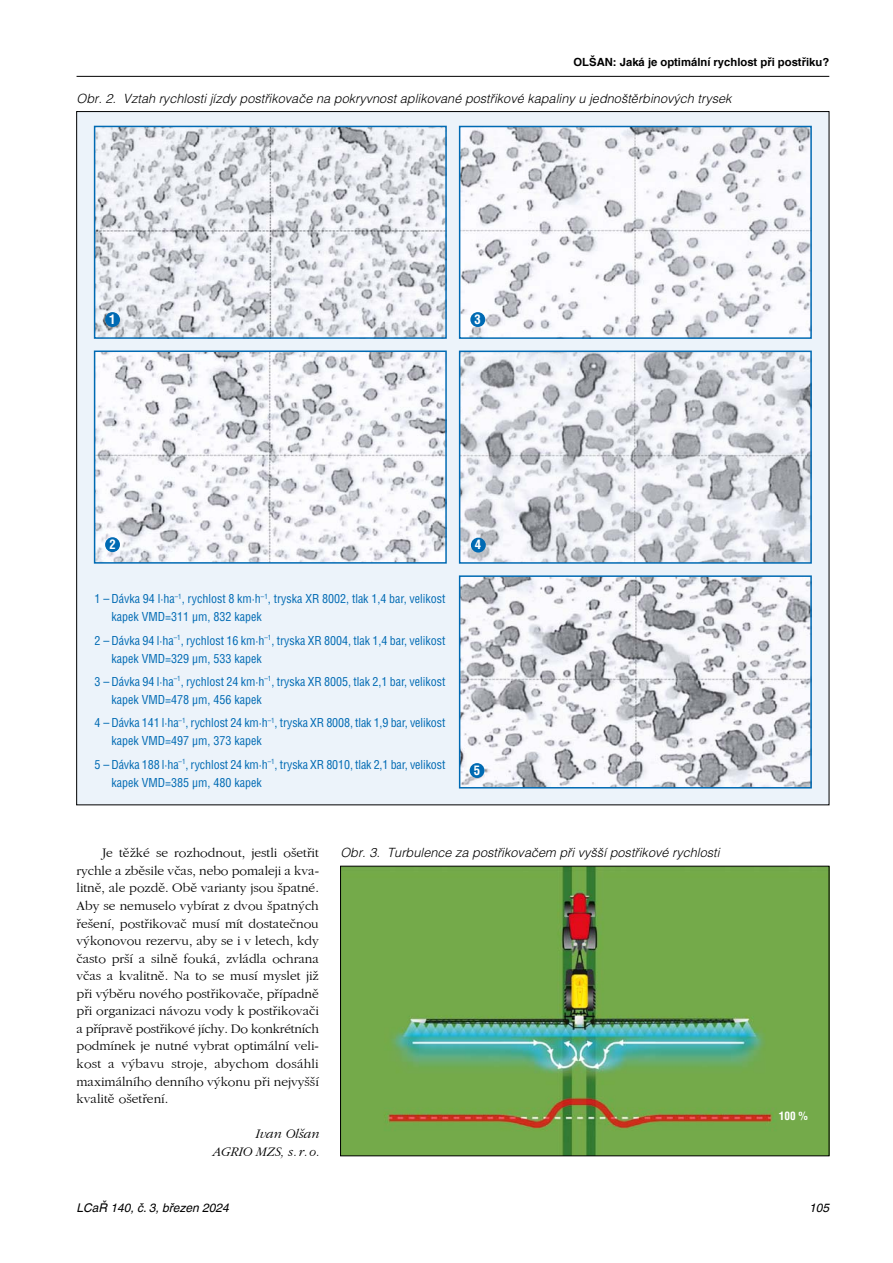
<style>
.page{position:relative;width:893px;height:1263px;background:#fff}
.page>*{position:absolute;margin:0;border:0;box-sizing:border-box;transform-origin:0 0}
.t1{font:13.5px/17.5px "Gatineau Plain";color:#000;text-align:justify}
.t2{font:italic 13.5px/17.5px "Gatineau";color:#000;text-align:right}
.t3{font:italic 300 12.75px "Svitzerland";color:#000}
.t4{font:700 condensed 12.75px "Svitzerland";color:#fff}
.t5{font:12px/18px "Svitzerland Condensed";color:#006ab3}
.t6{font:italic 12px "Switzerland";color:#000}
.t7{font:700 11.25px "Switzerland";color:#000}
.t8{font:700 condensed 11.25px "Svitzerland";color:#fff}
</style>
<div class="page">
<hr style="left:77px;top:76px;width:752px;height:1px;background:#000">
<img style="left:342px;top:868px;width:485px;height:286px">
<div style="left:340px;top:866px;width:489px;height:290px;border:1px solid #000"></div>
<div style="left:77px;top:112px;width:752px;height:693px;background:#ecf3fa"></div>
<img style="left:462px;top:129px;width:347px;height:207px">
<div style="left:459px;top:126px;width:353px;height:213px;border:2px solid #006ab3"></div>
<img style="left:462px;top:354px;width:347px;height:207px">
<div style="left:459px;top:351px;width:353px;height:213px;border:2px solid #006ab3"></div>
<img style="left:462px;top:578px;width:347px;height:207px">
<div style="left:459px;top:575px;width:353px;height:213px;border:2px solid #006ab3"></div>
<img style="left:97px;top:129px;width:347px;height:207px">
<div style="left:94px;top:126px;width:353px;height:213px;border:2px solid #006ab3"></div>
<img style="left:97px;top:353px;width:347px;height:208px">
<div style="left:94px;top:350px;width:353px;height:214px;border:2px solid #006ab3"></div>
<div style="left:471px;top:538px;width:15px;height:14px;background:#006ab3;border-radius:50%"></div>
<div style="left:105px;top:312px;width:15px;height:15px;background:#006ab3;border-radius:50%"></div>
<div style="left:105px;top:537px;width:15px;height:15px;background:#006ab3;border-radius:50%"></div>
<div style="left:470px;top:312px;width:15px;height:15px;background:#006ab3;border-radius:50%"></div>
<div style="left:470px;top:763px;width:14px;height:15px;background:#006ab3;border-radius:50%"></div>
<p class="t7" style="left:574px;top:55px;width:257px">Olšan: Jaká je optimální rychlost při postřiku?</p>
<p class="t3" style="left:77px;top:91px;width:657px">Obr. 2. Vztah rychlosti jízdy postřikovače na pokryvnost aplikované postřikové kapaliny u jednoštěrbinových trysek</p>
<p class="t4" style="left:109px;top:312px;width:8px">1</p>
<p class="t4" style="left:475px;top:312px;width:8px">3</p>
<p class="t4" style="left:109px;top:537px;width:8px">2</p>
<p class="t5" style="left:111px;top:590px;width:335px;text-indent:-17px">1 – Dávka 94 l•ha<sup>–1</sup>, rychlost 8 km•h<sup>–1</sup>, tryska XR 8002, tlak 1,4 bar, velikost kapek VMD=311 µm, 832 kapek</p>
<p class="t5" style="left:111px;top:631px;width:335px;text-indent:-17px">2 – Dávka 94 l•ha<sup>–1</sup>, rychlost 16 km•h<sup>–1</sup>, tryska XR 8004, tlak 1,4 bar, velikost kapek VMD=329 µm, 533 kapek</p>
<p class="t5" style="left:111px;top:672px;width:335px;text-indent:-17px">3 – Dávka 94 l•ha<sup>–1</sup>, rychlost 24 km•h<sup>–1</sup>, tryska XR 8005, tlak 2,1 bar, velikost kapek VMD=478 µm, 456 kapek</p>
<p class="t5" style="left:111px;top:714px;width:335px;text-indent:-17px">4 – Dávka 141 l•ha<sup>–1</sup>, rychlost 24 km•h<sup>–1</sup>, tryska XR 8008, tlak 1,9 bar, velikost kapek VMD=497 µm, 373 kapek</p>
<p class="t5" style="left:111px;top:755px;width:335px;text-indent:-17px">5 – Dávka 188 l•ha<sup>–1</sup>, rychlost 24 km•h<sup>–1</sup>, tryska XR 8010, tlak 2,1 bar, velikost kapek VMD=385 µm, 480 kapek</p>
<p class="t4" style="left:475px;top:537px;width:8px">4</p>
<p class="t4" style="left:474px;top:763px;width:8px">5</p>
<p class="t1" style="left:76px;top:844px;width:244px;text-indent:26px">Je těžké se rozhodnout, jestli ošetřit rychle a zběsile včas, nebo pomaleji a kva&shy;litně, ale pozdě. Obě varianty jsou špatné.<br>Aby se nemuselo vybírat z dvou špatných řešení, postřikovač musí mít dostatečnou výkonovou rezervu, aby se i v letech, kdy často prší a silně fouká, zvládla ochrana včas a kvalitně. Na to se musí myslet již při výběru nového postřikovače, případně při organizaci návozu vody k postřikovači a přípravě postřikové jíchy. Do konkrétních podmínek je nutné vybrat optimální veli&shy;kost a výbavu stroje, abychom dosáhli maximálního denního výkonu při nejvyšší kvalitě ošetření.</p>
<p class="t2" style="left:212px;top:1125px;width:109px">Ivan Olšan<br>AGRIO MZS, s.r.o.</p>
<p class="t3" style="left:340px;top:845px;width:381px">Obr. 3. Turbulence za postřikovačem při vyšší postřikové rychlosti</p>
<p class="t8" style="left:779px;top:1109px;width:31px">100 %</p>
<p class="t6" style="left:77px;top:1201px;width:154px">LCaŘ 140, č. 3, březen 2024</p>
<p class="t6" style="left:809px;top:1201px;width:22px">105</p>
</div>
